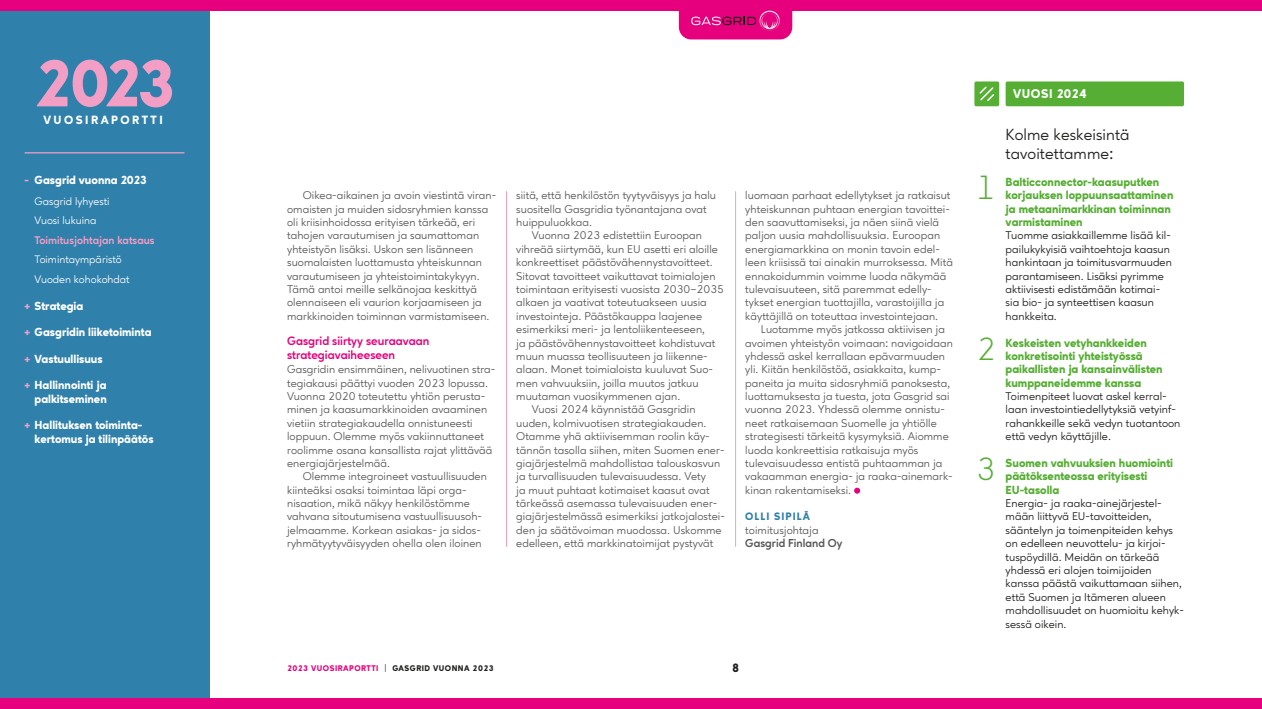
<style>
.page{position:relative;width:1262px;height:709px;background:#fff}
.page>*{position:absolute;margin:0;border:0;box-sizing:border-box;transform-origin:0 0}
.t1{font:800 66.38px "Ageo";color:#f39fc5}
.t2{font:300 32.5px "Ageo";color:#56af34}
.t3{font:16.25px/18.8px "Ageo";letter-spacing:.005em;color:#1d1d1b}
.t4{font:800 12.5px "Ageo";letter-spacing:.04em;color:#fff}
.t5{font:700 12px/13.4px "Ageo";color:#e6007d}
.t6{font:800 12px "Ageo";color:#1d1d1b}
.t7{font:800 11.88px "Ageo";letter-spacing:.21em;color:#fff}
.H2_alt{font:800 11.62px/13.4px "Ageo";color:#56af34}
.t8{font:800 11.62px/13.8px "Ageo";color:#fff;text-align:right}
.Body_copy_indent{font:11.38px/13.4px "Ageo";letter-spacing:.005em;color:#575756}
.Body_copy_alt{font:11.38px/13.4px "Ageo";letter-spacing:.005em;color:#1d1d1b}
.Body_copy{font:11.38px/13.4px "Ageo";letter-spacing:.005em;color:#575756}
.Body_copy-2{font:700 11.38px "Ageo";color:#575756}
.t9{font:11px/19.5px "Ageo";color:#fff}
.t10{font:700 11px "Ageo";color:#f39fc5}
.Body_copy-3{font:800 10.62px "Ageo";letter-spacing:.1em;color:#2f80ab}
.t11{font:800 8.12px "Ageo";letter-spacing:.06em;color:#e6007d}
.s1{color:#f39fc5}
.s2{font-weight:400;color:#1d1d1b}
.s3{color:#1d1d1b}
</style>
<div class="page">
<div style="left:1005px;top:81px;width:178px;height:25px;background:#56af34;border-radius:2px"></div>
<div style="left:974px;top:81px;width:25px;height:25px;background:#56af34;border-radius:2px"></div>
<svg style="left:979px;top:86px;width:15px;height:16px"></svg>
<hr style="left:735px;top:191px;width:1px;height:356px;background:#f39fc5">
<hr style="left:506px;top:191px;width:1px;height:356px;background:#f39fc5">
<svg style="left:854px;top:487px;width:6px;height:6px"></svg>
<div style="left:198px;top:698px;width:1063px;height:11px;background:#e6007d"></div>
<div style="left:198px;top:0;width:1063px;height:11px;background:#e6007d"></div>
<svg style="left:679px;top:10px;width:113px;height:29px;background:#e01181"></svg>
<div style="left:0;top:0;width:209px;height:709px;background:#2f80ab"></div>
<div style="left:0;top:0;width:209px;height:11px;background:#e6007d"></div>
<div style="left:0;top:698px;width:209px;height:11px;background:#e6007d"></div>
<hr style="left:25px;top:152px;width:159px;height:1px;background:#f39fc5">
<h1 class="t1" style="left:32px;top:45px;width:145px">2023</h1>
<p class="t7" style="left:43px;top:113px;width:121px">VUOSIRAPORTTI</p>
<p class="t8" style="left:25px;top:173px;width:123px"><span class="s1">-</span> Gasgrid vuonna 2023</p>
<p class="t9" style="left:35px;top:191px;width:76px">Gasgrid lyhyesti<br>Vuosi lukuina</p>
<p class="t10" style="left:35px;top:233px;width:122px">Toimitusjohtajan katsaus</p>
<p class="t9" style="left:35px;top:250px;width:97px">Toimintaympäristö<br>Vuoden kohokohdat</p>
<p class="t8" style="left:25px;top:299px;width:60px"><span class="s1">+</span> Strategia</p>
<p class="t8" style="left:25px;top:325px;width:128px"><span class="s1">+</span> Gasgridin liiketoiminta</p>
<p class="t8" style="left:25px;top:352px;width:80px"><span class="s1">+</span> Vastuullisuus</p>
<p class="t8" style="left:25px;top:378px;width:84px"><span class="s1">+</span> Hallinnointi ja palkitseminen</p>
<p class="t8" style="left:35px;top:418px;width:121px;text-align:left;text-indent:-10px"><span class="s1">+</span> Hallituksen toiminta&shy;kertomus ja tilinpäätös</p>
<p class="Body_copy_indent" style="left:287px;top:189px;width:211px;text-indent:16px">Oikea-aikainen ja avoin viestintä viran&shy;omaisten ja muiden sidosryhmien kanssa oli kriisinhoidossa erityisen tärkeää, eri tahojen varautumisen ja saumattoman yhteistyön lisäksi. Uskon sen lisänneen suomalaisten luottamusta yhteiskunnan varautumiseen ja yhteistoimintakykyyn.<br>Tämä antoi meille selkänojaa keskittyä olennaiseen eli vaurion korjaamiseen ja markkinoiden toiminnan varmistamiseen.</p>
<h2 class="t5" style="left:287px;top:334px;width:144px">Gasgrid siirtyy seuraavaan strategiavaiheeseen</h2>
<p class="Body_copy" style="left:287px;top:363px;width:210px">Gasgridin ensimmäinen, nelivuotinen stra&shy;tegiakausi päättyi vuoden 2023 lopussa.<br>Vuonna 2020 toteutettu yhtiön perusta&shy;minen ja kaasumarkkinoiden avaaminen vietiin strategiakaudella onnistuneesti loppuun. Olemme myös vakiinnuttaneet roolimme osana kansallista rajat ylittävää energiajärjestelmää.</p>
<p class="Body_copy_indent" style="left:287px;top:470px;width:201px;text-indent:16px">Olemme integroineet vastuullisuuden kiinteäksi osaksi toimintaa läpi orga&shy;nisaation, mikä näkyy henkilöstömme vahvana sitoutumisena vastuullisuusoh&shy;jelmaamme. Korkean asiakas- ja sidos&shy;ryhmätyytyväisyyden ohella olen iloinen</p>
<p class="Body_copy_indent" style="left:516px;top:189px;width:201px">siitä, että henkilöstön tyytyväisyys ja halu suositella Gasgridia työnantajana ovat huippuluokkaa.</p>
<p class="Body_copy_indent" style="left:516px;top:229px;width:209px;text-indent:16px">Vuonna 2023 edistettiin Euroopan vihreää siirtymää, kun EU asetti eri aloille konkreettiset päästövähennystavoitteet.<br>Sitovat tavoitteet vaikuttavat toimialojen toimintaan erityisesti vuosista 2030–2035 alkaen ja vaativat toteutuakseen uusia investointeja. Päästökauppa laajenee esimerkiksi meri- ja lentoliikenteeseen,<br>ja päästövähennystavoitteet kohdistuvat muun muassa teollisuuteen ja liikenne&shy;alaan. Monet toimialoista kuuluvat Suo&shy;men vahvuuksiin, joilla muutos jatkuu muutaman vuosikymmenen ajan.</p>
<p class="Body_copy_indent" style="left:516px;top:403px;width:210px;text-indent:16px">Vuosi 2024 käynnistää Gasgridin uuden, kolmivuotisen strategiakauden.<br>Otamme yhä aktiivisemman roolin käy&shy;tännön tasolla siihen, miten Suomen ener&shy;giajärjestelmä mahdollistaa talouskasvun ja turvallisuuden tulevaisuudessa. Vety<br>ja muut puhtaat kotimaiset kaasut ovat tärkeässä asemassa tulevaisuuden ener&shy;giajärjestelmässä esimerkiksi jatkojalostei&shy;den ja säätövoiman muodossa. Uskomme edelleen, että markkinatoimijat pystyvät</p>
<p class="Body_copy_indent" style="left:745px;top:189px;width:209px">luomaan parhaat edellytykset ja ratkaisut yhteiskunnan puhtaan energian tavoittei&shy;den saavuttamiseksi, ja näen siinä vielä paljon uusia mahdollisuuksia. Euroopan energiamarkkina on monin tavoin edel&shy;leen kriisissä tai ainakin murroksessa. Mitä ennakoidummin voimme luoda näkymää tulevaisuuteen, sitä paremmat edelly&shy;tykset energian tuottajilla, varastoijilla ja käyttäjillä on toteuttaa investointejaan.</p>
<p class="Body_copy_indent" style="left:745px;top:322px;width:209px;text-indent:16px">Luotamme myös jatkossa aktiivisen ja avoimen yhteistyön voimaan: navigoidaan yhdessä askel kerrallaan epävarmuuden yli. Kiitän henkilöstöä, asiakkaita, kump&shy;paneita ja muita sidosryhmiä panoksesta, luottamuksesta ja tuesta, jota Gasgrid sai vuonna 2023. Yhdessä olemme onnistu&shy;neet ratkaisemaan Suomelle ja yhtiölle strategisesti tärkeitä kysymyksiä. Aiomme luoda konkreettisia ratkaisuja myös tulevaisuudessa entistä puhtaamman ja vakaamman energia- ja raaka-ainemark&shy;kinan rakentamiseksi.</p>
<p class="Body_copy-3" style="left:745px;top:510px;width:66px">OLLI SIPILÄ</p>
<p class="Body_copy" style="left:745px;top:523px;width:75px">toimitusjohtaja</p>
<p class="Body_copy-2" style="left:745px;top:536px;width:99px">Gasgrid Finland Oy</p>
<p class="t11" style="left:287px;top:663px;width:208px">2023 VUOSIRAPORTTI <span class="s2">|</span> <span class="s3">GASGRID VUONNA 2023</span></p>
<p class="t6" style="left:732px;top:661px;width:8px">8</p>
<p class="t4" style="left:1013px;top:87px;width:75px">VUOSI 2024</p>
<p class="t3" style="left:1005px;top:125px;width:125px">Kolme keskeisintä tavoitettamme:</p>
<p class="t2" style="left:976px;top:169px;width:21px">1</p>
<p class="H2_alt" style="left:1005px;top:175px;width:169px">Balticconnector-kaasuputken korjauksen loppuunsaattaminen ja metaanimarkkinan toiminnan varmistaminen</p>
<p class="Body_copy_alt" style="left:1005px;top:229px;width:168px">Tuomme asiakkaillemme lisää kil&shy;pailukykyisiä vaihtoehtoja kaasun hankintaan ja toimitusvarmuuden parantamiseen. Lisäksi pyrimme aktiivisesti edistämään kotimai&shy;sia bio- ja synteettisen kaasun hankkeita.</p>
<p class="t2" style="left:976px;top:330px;width:21px">2</p>
<p class="H2_alt" style="left:1005px;top:336px;width:159px">Keskeisten vetyhankkeiden konkretisointi yhteistyössä paikallisten ja kansainvälisten kumppaneidemme kanssa</p>
<p class="Body_copy_alt" style="left:1005px;top:389px;width:176px">Toimenpiteet luovat askel kerral&shy;laan investointiedellytyksiä vetyinf&shy;rahankkeille sekä vedyn tuotantoon että vedyn käyttäjille.</p>
<p class="t2" style="left:976px;top:450px;width:21px">3</p>
<p class="H2_alt" style="left:1005px;top:456px;width:169px">Suomen vahvuuksien huomiointi päätöksenteossa erityisesti<br>EU-tasolla</p>
<p class="Body_copy_alt" style="left:1005px;top:496px;width:180px">Energia- ja raaka-ainejärjestel&shy;mään liittyvä EU-tavoitteiden, sääntelyn ja toimenpiteiden kehys on edelleen neuvottelu- ja kirjoi&shy;tuspöydillä. Meidän on tärkeää yhdessä eri alojen toimijoiden kanssa päästä vaikuttamaan siihen, että Suomen ja Itämeren alueen mahdollisuudet on huomioitu kehyk&shy;sessä oikein.</p>
</div>
